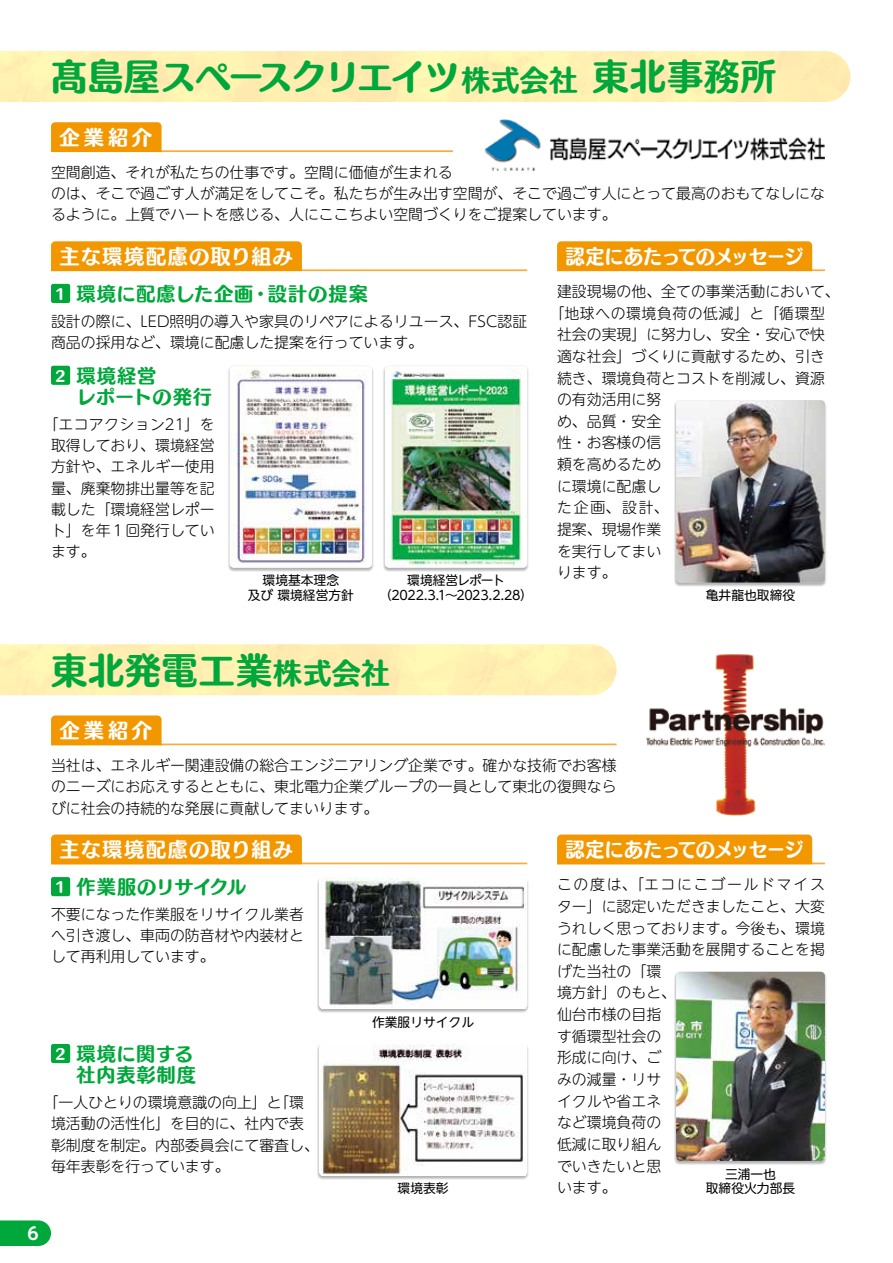
<style>
.page{position:relative;width:893px;height:1263px;background:#fff}
.page>*{position:absolute;margin:0;border:0;box-sizing:border-box;transform-origin:0 0}
.t1{font:36.15px "Humming Std E";letter-spacing:-.045em;color:#00a73b}
.t2{font:36.15px "Humming Std E";letter-spacing:.015em;color:#00a73b}
.t3{font:20.25px "Humming Std E";letter-spacing:-.035em;color:#fff;scale:.95 1}
.t4{font:20.25px "Humming Std E";letter-spacing:.06em;color:#fff}
.t5{font:20.25px "Humming Std E";letter-spacing:.025em;color:#fff}
.t6{font:19.2px/21.3px "Humming Std E";letter-spacing:.04em;color:#00a73b}
.t7{font:19.2px "Humming Std E";letter-spacing:-.02em;color:#00a73b}
.t8{font:700 16.95px "UD Shin M Go Pro De";color:#fff}
.t9{font:300 14.85px/21.3px "UD Shin M Go Pro";color:#000}
.t10{font:300 14.85px "UD Shin M Go Pro";letter-spacing:.035em;color:#000}
.t11{font:13.8px "Humming Std E";color:#fff}
.t12{font:12.75px/14.9px "UD Shin M Go Pro";color:#000;text-align:center}
.t13{font:12.75px/14.9px "UD Shin M Go Pro";letter-spacing:-.035em;color:#000;text-align:center}
.s1{font-size:28.95px}
</style>
<div class="page">
<svg style="left:0;top:1220px;width:51px;height:26px"></svg>
<div style="left:0;top:51px;width:850px;height:51px;background:#ffefb0"></div>
<div style="left:0;top:644px;width:617px;height:51px;background:#fff0b1"></div>
<hr style="left:51px;top:150px;width:402px;height:2px;background:#f6ad3c">
<div style="left:51px;top:122px;width:111px;height:30px;background:#f39700"></div>
<hr style="left:51px;top:743px;width:566px;height:2px;background:#f6ad3c">
<div style="left:51px;top:715px;width:111px;height:30px;background:#f39700"></div>
<hr style="left:557px;top:269px;width:268px;height:2px;background:#f6ad3c">
<div style="left:557px;top:241px;width:255px;height:30px;background:#f39700"></div>
<hr style="left:557px;top:863px;width:268px;height:1px;background:#f6ad3c">
<div style="left:557px;top:834px;width:255px;height:30px;background:#f39700"></div>
<hr style="left:51px;top:269px;width:476px;height:2px;background:#f6ad3c">
<div style="left:51px;top:241px;width:251px;height:30px;background:#f39700"></div>
<div style="left:674px;top:400px;width:153px;height:187px;background:#000;opacity:.3"></div>
<img style="left:676px;top:400px;width:149px;height:183px">
<div style="left:674px;top:971px;width:153px;height:194px;background:#000;opacity:.3"></div>
<img style="left:676px;top:972px;width:149px;height:189px">
<img style="left:484px;top:119px;width:341px;height:52px">
<img style="left:646px;top:654px;width:179px;height:161px">
<div style="left:227px;top:366px;width:147px;height:206px;background:#000;opacity:.3"></div>
<img style="left:230px;top:366px;width:142px;height:202px">
<div style="left:383px;top:366px;width:147px;height:206px;background:#000;opacity:.3"></div>
<img style="left:385px;top:366px;width:142px;height:202px">
<hr style="left:51px;top:863px;width:476px;height:1px;background:#f6ad3c">
<div style="left:51px;top:834px;width:251px;height:30px;background:#f39700"></div>
<div style="left:51px;top:877px;width:19px;height:19px;background:#00a73b;border-radius:2px"></div>
<div style="left:51px;top:1044px;width:19px;height:19px;background:#00a73b;border-radius:2px"></div>
<div style="left:317px;top:877px;width:213px;height:136px;background:#000;opacity:.3"></div>
<div style="left:319px;top:877px;width:208px;height:132px;background:#fff;border-radius:4px"></div>
<img style="left:321px;top:878px;width:204px;height:127px">
<div style="left:317px;top:1044px;width:213px;height:136px;background:#000;opacity:.3"></div>
<div style="left:319px;top:1044px;width:208px;height:132px;background:#fff;border-radius:4px"></div>
<img style="left:321px;top:1045px;width:204px;height:130px">
<div style="left:51px;top:284px;width:19px;height:19px;background:#00a73b;border-radius:2px"></div>
<div style="left:51px;top:366px;width:19px;height:19px;background:#00a73b;border-radius:2px"></div>
<h1 class="t1" style="left:51px;top:50px;width:727px">髙島屋スペースクリエイツ<span class="s1">株式会社</span>東北事務所</h1>
<h2 class="t5" style="left:60px;top:122px;width:94px">企業紹介</h2>
<p class="t9" style="left:51px;top:161px;width:775px">空間創造、それが私たちの仕事です。空間に価値が生まれる<br>のは、そこで過ごす人が満足をしてこそ。私たちが生み出す空間が、そこで過ごす人にとって最高のおもてなしになるように。上質でハートを感じる、人にここちよい空間づくりをご提案しています。</p>
<h2 class="t4" style="left:60px;top:241px;width:235px">主な環境配慮の取り組み</h2>
<p class="t11" style="left:54px;top:283px;width:15px">１</p>
<p class="t6" style="left:77px;top:282px;width:293px">環境に配慮した企画・設計の提案</p>
<p class="t9" style="left:51px;top:310px;width:478px">設計の際に、LED照明の導入や家具のリペアによるリユース、FSC認証商品の採用など、環境に配慮した提案を行っています。</p>
<p class="t11" style="left:54px;top:365px;width:15px">２</p>
<p class="t6" style="left:77px;top:364px;width:137px">環境経営<br>レポートの発行</p>
<p class="t9" style="left:51px;top:413px;width:165px;text-align:justify;text-indent:-7px">「エコアクション21」を取得しており、環境経営方針や、エネルギー使用量、廃棄物排出量等を記載した「環境経営レポート」を年１回発行しています。</p>
<p class="t12" style="left:248px;top:572px;width:108px">環境基本理念<br>及び環境経営方針</p>
<p class="t13" style="left:386px;top:572px;width:142px">環境経営レポート)2022.3.1〜2023.2.28(</p>
<h2 class="t3" style="left:566px;top:241px;width:252px">認定にあたってのメッセージ</h2>
<p class="t9" style="left:557px;top:280px;width:284px">建設現場の他、全ての事業活動において、</p>
<p class="t10" style="left:550px;top:301px;width:277px">「地球への環境負荷の低減」と「循環型</p>
<p class="t9" style="left:557px;top:323px;width:269px">社会の実現」に努力し、安全・安心で快</p>
<p class="t9" style="left:557px;top:345px;width:269px">適な社会」づくりに貢献するため、引き</p>
<p class="t9" style="left:557px;top:366px;width:269px">続き、環境負荷とコストを削減し、資源</p>
<p class="t9" style="left:557px;top:388px;width:106px">の有効活用に努</p>
<p class="t9" style="left:557px;top:410px;width:106px">め、品質・安全</p>
<p class="t9" style="left:557px;top:431px;width:106px">性・お客様の信</p>
<p class="t9" style="left:557px;top:453px;width:106px">頼を高めるため</p>
<p class="t9" style="left:557px;top:475px;width:106px">に環境に配慮し</p>
<p class="t9" style="left:557px;top:496px;width:113px">た企画、設計、</p>
<p class="t9" style="left:557px;top:518px;width:106px">提案、現場作業</p>
<p class="t9" style="left:557px;top:540px;width:106px">を実行してまい</p>
<p class="t9" style="left:557px;top:561px;width:61px">ります。</p>
<p class="t12" style="left:706px;top:587px;width:91px">亀井龍也取締役</p>
<p class="t8" style="left:28px;top:1219px;width:13px">6</p>
<h1 class="t2" style="left:51px;top:643px;width:341px">東北発電工業<span class="s1">株式会社</span></h1>
<h2 class="t5" style="left:60px;top:715px;width:94px">企業紹介</h2>
<p class="t9" style="left:51px;top:754px;width:567px;text-align:justify">当社は、エネルギー関連設備の総合エンジニアリング企業です。確かな技術でお客様のニーズにお応えするとともに、東北電力企業グループの一員として東北の復興ならびに社会の持続的な発展に貢献してまいります。</p>
<h2 class="t4" style="left:60px;top:834px;width:235px">主な環境配慮の取り組み</h2>
<p class="t7" style="left:77px;top:872px;width:171px">作業服のリサイクル</p>
<p class="t11" style="left:54px;top:876px;width:15px">１</p>
<p class="t9" style="left:51px;top:903px;width:254px;text-align:justify">不要になった作業服をリサイクル業者へ引き渡し、車両の防音材や内装材として再利用しています。</p>
<p class="t11" style="left:54px;top:1043px;width:15px">２</p>
<p class="t6" style="left:77px;top:1042px;width:121px">環境に関する社内表彰制度</p>
<p class="t9" style="left:51px;top:1091px;width:269px;text-indent:-7px">「一人ひとりの環境意識の向上」「と環境活動の活性化」を目的に、社内で表彰制度を制定。内部委員会にて審査し、毎年表彰を行っています。</p>
<p class="t12" style="left:372px;top:1013px;width:104px">作業服リサイクル</p>
<p class="t12" style="left:398px;top:1180px;width:53px">環境表彰</p>
<h2 class="t3" style="left:566px;top:834px;width:252px">認定にあたってのメッセージ</h2>
<p class="t9" style="left:557px;top:873px;width:269px">この度は、「エコにこゴールドマイスター」に認定いただきましたこと、大変うれしく思っております。今後も、環境に配慮した事業活動を展開することを掲げた当社の「環<br>境方針」のもと、<br>仙台市様の目指<br>す循環型社会の<br>形成に向け、ご<br>みの減量・リサ<br>イクルや省エネ<br>など環境負荷の<br>低減に取り組ん<br>でいきたいと思<br>います。</p>
<p class="t12" style="left:706px;top:1165px;width:91px">三浦一也<br>取締役火力部長</p>
</div>
